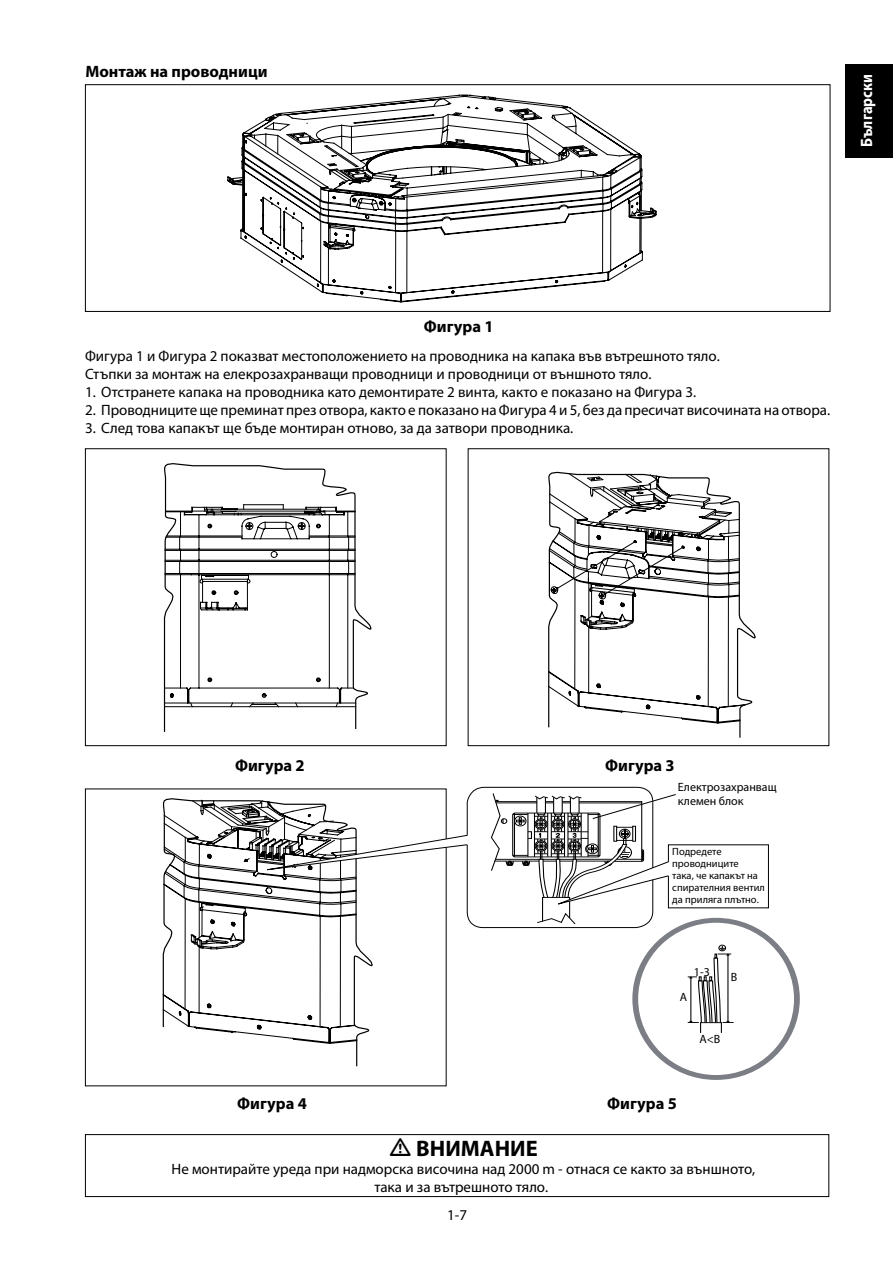
<style>
.page{position:relative;width:893px;height:1263px;background:#fff}
.page>*{position:absolute;margin:0;border:0;box-sizing:border-box;transform-origin:0 0}
.t1{font:700 22.5px "Myriad Pro";color:#000}
.t2{font:700 16.5px "Myriad Pro";color:#000}
.t3{font:700 16.5px "Myriad Pro";color:#fff;scale:.9 1}
.t4{font:15px/18px "Myriad Pro";color:#000}
.t5{font:12px/14.4px "Myriad Pro";color:#000}
.t6{font:10.5px/12px "Myriad Pro";color:#000}
</style>
<div class="page">
<div style="left:845px;top:64px;width:48px;height:93px;background:#000"></div>
<svg style="left:163px;top:800px;width:210px;height:262px"></svg>
<svg style="left:266px;top:786px;width:385px;height:143px"></svg>
<svg style="left:163px;top:463px;width:194px;height:269px"></svg>
<svg style="left:164px;top:473px;width:208px;height:251px"></svg>
<svg style="left:548px;top:473px;width:197px;height:251px"></svg>
<svg style="left:548px;top:476px;width:184px;height:248px"></svg>
<div style="left:85px;top:448px;width:362px;height:298px;border:1px solid #000"></div>
<div style="left:85px;top:84px;width:745px;height:228px;border:1px solid #000"></div>
<svg style="left:228px;top:168px;width:428px;height:71px"></svg>
<svg style="left:242px;top:97px;width:399px;height:204px"></svg>
<div style="left:85px;top:1134px;width:744px;height:63px;border:1px solid #000"></div>
<svg style="left:491px;top:793px;width:309px;height:287px"></svg>
<p class="t2" style="left:85px;top:62px;width:184px">Монтаж на проводници</p>
<p class="t3" style="left:857px;top:147px;width:82px;rotate:-90deg">Български</p>
<p class="t2" style="left:424px;top:317px;width:71px">Фигура 1</p>
<p class="t4" style="left:85px;top:347px;width:636px">Фигура 1 и Фигура 2 показват местоположението на проводника на капака във вътрешното тяло.<br>Стъпки за монтаж на елекрозахранващи проводници и проводници от външното тяло.</p>
<p class="t4" style="left:85px;top:383px;width:613px">1. Отстранете капака на проводника като демонтирате 2 винта, както е показано на Фигура 3.</p>
<p class="t4" style="left:85px;top:401px;width:747px">2. Проводниците ще преминат през отвора, както е показано на Фигура 4 и 5, без да пресичат височината на отвора.</p>
<p class="t4" style="left:85px;top:419px;width:490px">3. След това капакът ще бъде монтиран отново, за да затвори проводника.</p>
<p class="t2" style="left:235px;top:756px;width:71px">Фигура 2</p>
<p class="t2" style="left:605px;top:756px;width:71px">Фигура 3</p>
<p class="t5" style="left:678px;top:780px;width:100px">Електрозахранващ клемен блок</p>
<p class="t6" style="left:672px;top:846px;width:94px">Подредете проводниците<br>така, че капакът на спирателния вентил да приляга плътно.</p>
<p class="t5" style="left:680px;top:990px;width:9px">А</p>
<p class="t5" style="left:694px;top:964px;width:17px">1-3</p>
<p class="t5" style="left:731px;top:970px;width:8px">B</p>
<p class="t5" style="left:699px;top:1032px;width:22px">A&lt;B</p>
<p class="t2" style="left:237px;top:1094px;width:71px">Фигура 4</p>
<p class="t2" style="left:607px;top:1094px;width:71px">Фигура 5</p>
<h1 class="t1" style="left:416px;top:1136px;width:123px">ВНИМАНИЕ</h1>
<p class="t4" style="left:172px;top:1160px;width:585px;text-align:center">Не монтирайте уреда при надморска височина над 2000 m - отнася се както за външното, така и за вътрешното тяло.</p>
<p class="t4" style="left:447px;top:1207px;width:21px">1-7</p>
</div>
